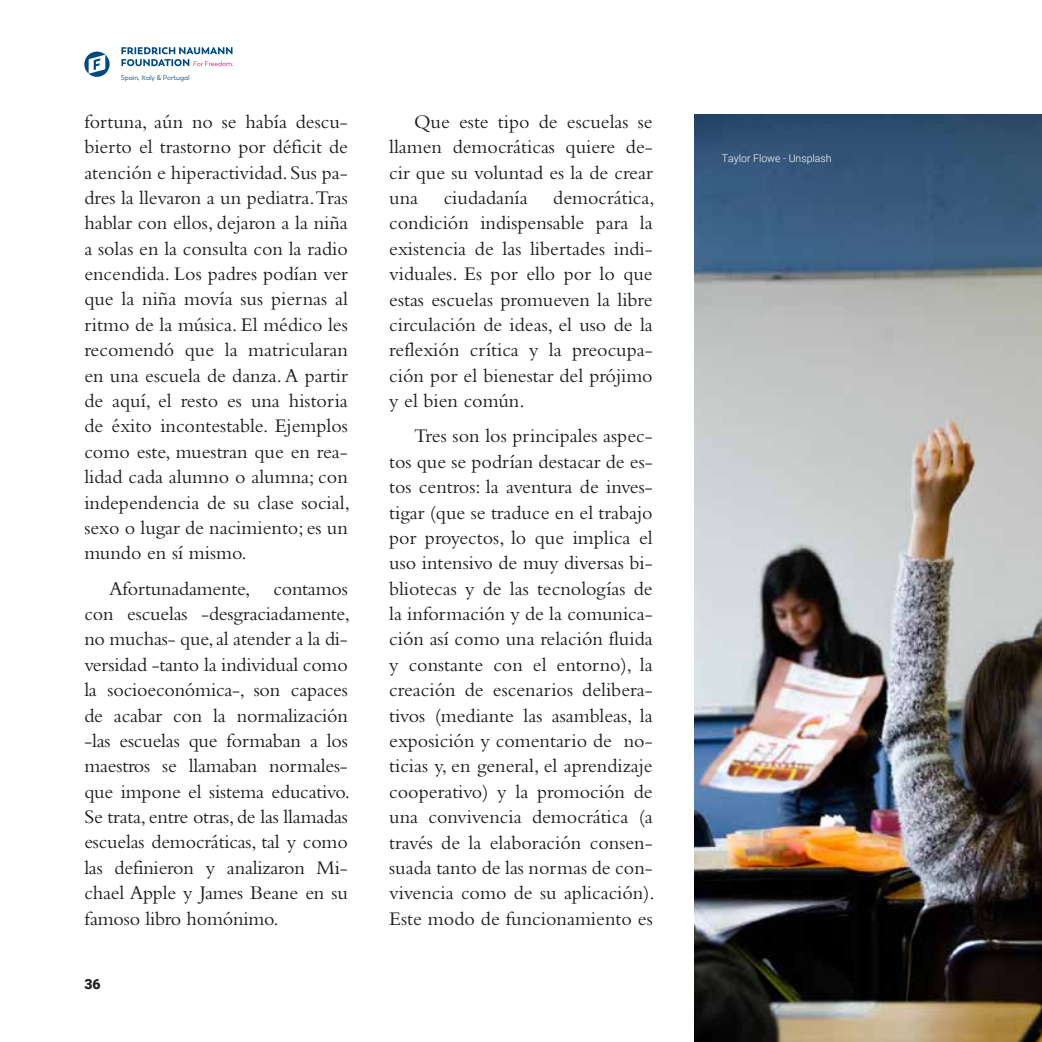
<style>
.page{position:relative;width:1042px;height:1042px;background:#fff}
.page>*{position:absolute;margin:0;border:0;box-sizing:border-box;transform-origin:0 0}
.t1{font:20.12px/25.4px "Bembo Std";color:#1d1d1b;text-align:justify}
.t2{font:900 14px "Roboto";color:#1d1d1b}
.t3{font:300 10.5px "Roboto";color:#fff}
.t4{font:6.83px "Trenda";color:#004a7f}
</style>
<div class="page">
<svg style="left:84px;top:52px;width:26px;height:25px"></svg>
<svg style="left:121px;top:47px;width:112px;height:19px"></svg>
<img style="left:694px;top:114px;width:348px;height:928px">
<p class="t4" style="left:121px;top:74px;width:70px">Spain, Italy &amp; Portugal</p>
<p class="t1" style="left:84px;top:108px;width:267px">fortuna, aún no se había descu&shy;bierto el trastorno por déficit de atención e hiperactividad. Sus pa&shy;dres la llevaron a un pediatra.Tras hablar con ellos, dejaron a la niña a solas en la consulta con la radio encendida. Los padres podían ver que la niña movía sus piernas al ritmo de la música. El médico les recomendó que la matricularan en una escuela de danza. A partir de aquí, el resto es una historia de éxito incontestable. Ejemplos como este, muestran que en rea&shy;lidad cada alumno o alumna; con independencia de su clase social, sexo o lugar de nacimiento; es un mundo en sí mismo.</p>
<p class="t1" style="left:84px;top:575px;width:267px;text-indent:25px">Afortunadamente, contamos con escuelas -desgraciadamente, no muchas- que, al atender a la di&shy;versidad -tanto la individual como la socioeconómica-, son capaces de acabar con la normalización -las escuelas que formaban a los maestros se llamaban normales&shy;que impone el sistema educativo.<br>Se trata, entre otras, de las llamadas escuelas democráticas, tal y como las definieron y analizaron Mi&shy;chael Apple y James Beane en su famoso libro homónimo.</p>
<p class="t2" style="left:84px;top:974px;width:18px">36</p>
<p class="t1" style="left:389px;top:108px;width:265px;text-indent:25px">Que este tipo de escuelas se llamen democráticas quiere de&shy;cir que su voluntad es la de crear una</p>
<p class="t1" style="left:389px;top:185px;width:267px;text-indent:164px">democrática, condición indispensable para la existencia de las libertades indi&shy;viduales. Es por ello por lo que estas escuelas promueven la libre circulación de ideas, el uso de la reflexión crítica y la preocupa&shy;ción por el bienestar del prójimo y el bien común.</p>
<p class="t1" style="left:389px;top:423px;width:267px;text-indent:25px">Tres son los principales aspec&shy;tos que se podrían destacar de es&shy;tos centros: la aventura de inves&shy;tigar (que se traduce en el trabajo por proyectos, lo que implica el uso intensivo de muy diversas bi&shy;bliotecas y de las tecnologías de la información y de la comunica&shy;ción así como una relación fluida y constante con el entorno), la creación de escenarios delibera&shy;tivos (mediante las asambleas, la exposición y comentario de no&shy;ticias y, en general, el aprendizaje cooperativo) y la promoción de una convivencia democrática (a través de la elaboración consen&shy;suada tanto de las normas de con&shy;vivencia como de su aplicación).<br>Este modo de funcionamiento es</p>
<p class="t1" style="left:444px;top:185px;width:86px">ciudadanía</p>
<p class="t3" style="left:722px;top:151px;width:111px">Taylor Flowe - Unsplash</p>
</div>
